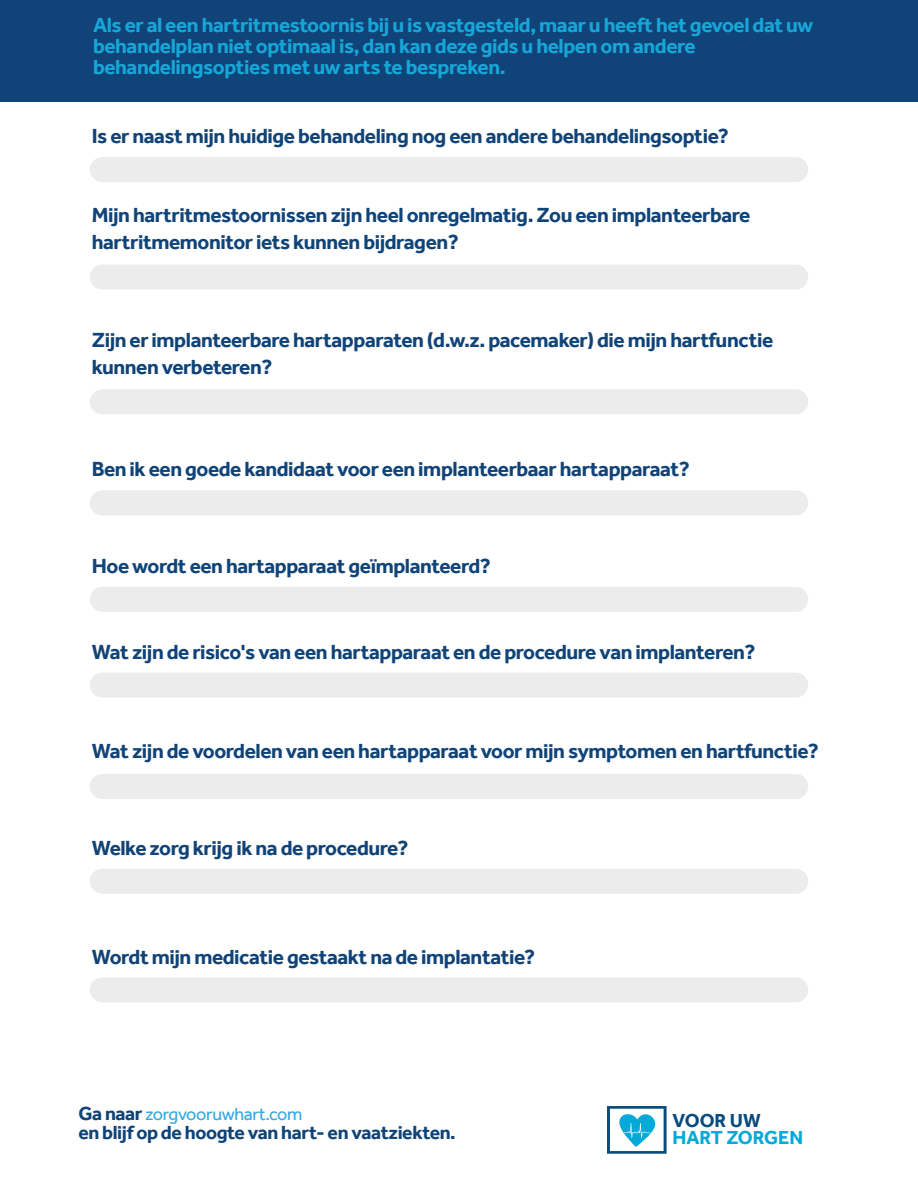
<style>
.page{position:relative;width:918px;height:1188px;background:#fff}
.page>*{position:absolute;margin:0;border:0;box-sizing:border-box;transform-origin:0 0}
.t1{font:700 21px/26.5px "Effra";letter-spacing:-.02em;color:#104377}
.t2{font:700 21px/21px "Effra";letter-spacing:-.02em;color:#17a6d8}
.t3{font:700 19.5px "Effra";letter-spacing:-.02em;color:#104377}
.t4{font:700 19.35px "Effra";color:#04a9d7}
.t5{font:700 19.35px "Effra";color:#0a4b7d}
.t6{font:18px "Effra";letter-spacing:-.02em;color:#35a8e0}
.s1{font-weight:700;font-size:19.5px;color:#104377}
</style>
<div class="page">
<div style="left:0;top:0;width:918px;height:102px;background:#104377"></div>
<div style="left:90px;top:157px;width:718px;height:25px;background:#ececec;border-radius:12px"></div>
<div style="left:90px;top:265px;width:718px;height:25px;background:#ececec;border-radius:12px"></div>
<div style="left:90px;top:774px;width:718px;height:25px;background:#ececec;border-radius:12px"></div>
<div style="left:90px;top:389px;width:718px;height:25px;background:#ececec;border-radius:12px"></div>
<div style="left:90px;top:490px;width:718px;height:25px;background:#ececec;border-radius:12px"></div>
<div style="left:90px;top:587px;width:718px;height:25px;background:#ececec;border-radius:12px"></div>
<div style="left:90px;top:673px;width:718px;height:25px;background:#ececec;border-radius:13px"></div>
<div style="left:90px;top:869px;width:718px;height:25px;background:#ececec;border-radius:12px"></div>
<div style="left:90px;top:977px;width:718px;height:25px;background:#ececec;border-radius:12px"></div>
<svg style="left:607px;top:1106px;width:60px;height:48px"></svg>
<p class="t2" style="left:93px;top:15px;width:722px">Als er al een hartritmestoornis bij u is vastgesteld, maar u heeft het gevoel dat uw behandelplan niet optimaal is, dan kan deze gids u helpen om andere behandelingsopties met uw arts te bespreken.</p>
<p class="t1" style="left:92px;top:123px;width:639px">Is er naast mijn huidige behandeling nog een andere behandelingsoptie?</p>
<p class="t1" style="left:92px;top:202px;width:660px">Mijn hartritmestoornissen zijn heel onregelmatig. Zou een implanteerbare hartritmemonitor iets kunnen bijdragen?</p>
<p class="t1" style="left:92px;top:327px;width:683px">Zijn er implanteerbare hartapparaten (d.w.z. pacemaker) die mijn hartfunctie kunnen verbeteren?</p>
<p class="t1" style="left:92px;top:456px;width:600px">Ben ik een goede kandidaat voor een implanteerbaar hartapparaat?</p>
<p class="t1" style="left:92px;top:552px;width:401px">Hoe wordt een hartapparaat geïmplanteerd?</p>
<p class="t1" style="left:92px;top:638px;width:665px">Wat zijn de risico's van een hartapparaat en de procedure van implanteren?</p>
<p class="t1" style="left:92px;top:738px;width:729px">Wat zijn de voordelen van een hartapparaat voor mijn symptomen en hartfunctie?</p>
<p class="t1" style="left:92px;top:834px;width:318px">Welke zorg krijg ik na de procedure?</p>
<p class="t1" style="left:92px;top:943px;width:445px">Wordt mijn medicatie gestaakt na de implantatie?</p>
<p class="t6" style="left:79px;top:1103px;width:225px"><span class="s1">Ga naar</span> zorgvooruwhart.com</p>
<p class="t3" style="left:79px;top:1121px;width:379px">en blijf op de hoogte van hart- en vaatziekten.</p>
<p class="t5" style="left:673px;top:1109px;width:90px">VOOR UW</p>
<p class="t4" style="left:673px;top:1126px;width:132px">HART ZORGEN</p>
</div>
